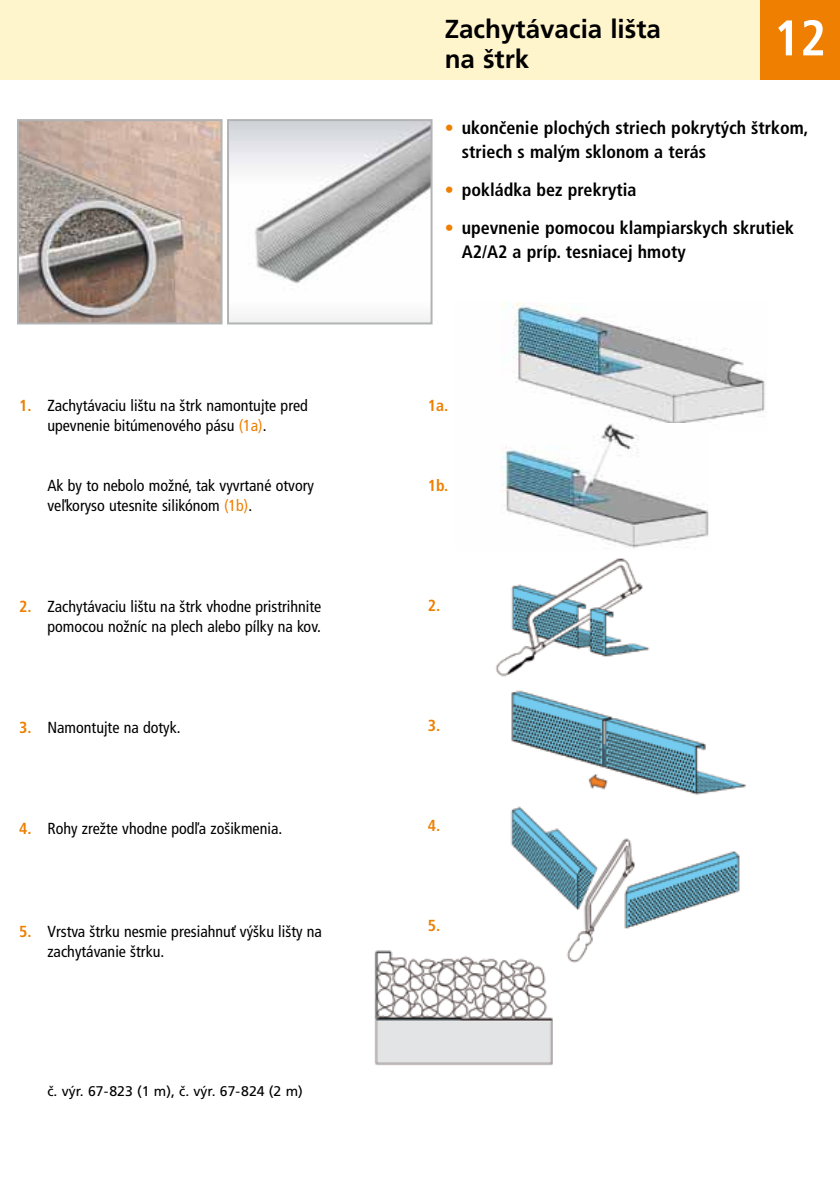
<style>
.page{position:relative;width:840px;height:1191px;background:#fff}
.page>*{position:absolute;margin:0;border:0;box-sizing:border-box;transform-origin:0 0}
.t1{font:700 condensed 50px "Frutiger LT Pro";color:#fff}
.t2{font:700 26px/30px "Frutiger LT Pro";color:#000}
.t3{font:700 condensed 18px/24px "Frutiger LT Pro";color:#000}
.t4{font:condensed 16px/20px "Frutiger LT Pro";color:#000}
.t5{font:700 condensed 16px "Frutiger LT Pro";color:#ee7f00}
.t6{font:14px "Frutiger LT Pro";color:#000}
.s1{color:#ee7f00}
.s2{font-weight:700;color:#ee7f00}
</style>
<div class="page">
<div style="left:0;top:0;width:839px;height:79px;background:#fff5cd"></div>
<div style="left:760px;top:0;width:79px;height:79px;background:#ee7f00"></div>
<img style="left:501px;top:302px;width:265px;height:121px">
<img style="left:501px;top:424px;width:208px;height:125px">
<img style="left:495px;top:558px;width:155px;height:119px">
<img style="left:511px;top:690px;width:236px;height:105px">
<img style="left:510px;top:806px;width:230px;height:157px">
<img style="left:230px;top:122px;width:199px;height:199px">
<div style="left:227px;top:119px;width:205px;height:205px;border:2px solid #b1b3b4"></div>
<img style="left:20px;top:122px;width:199px;height:199px">
<div style="left:17px;top:119px;width:205px;height:205px;border:2px solid #b1b3b4"></div>
<img style="left:374px;top:938px;width:183px;height:128px">
<h2 class="t2" style="left:444px;top:14px;width:218px">Zachytávacia lišta na štrk</h2>
<h1 class="t1" style="left:773px;top:8px;width:53px">12</h1>
<p class="t3" style="left:461px;top:116px;width:348px;text-indent:-17px"><span class="s1">•</span> ukončenie plochých striech pokrytých štrkom, striech s malým sklonom a terás</p>
<p class="t3" style="left:444px;top:178px;width:193px"><span class="s1">•</span> pokládka bez prekrytia</p>
<p class="t3" style="left:461px;top:216px;width:334px;text-indent:-17px"><span class="s1">•</span> upevnenie pomocou klampiarskych skrutiek<br>A2/A2 a príp. tesniacej hmoty</p>
<p class="t4" style="left:47px;top:395px;width:262px;text-indent:-28px"><span class="s2">1.</span> Zachytávaciu lištu na štrk namontujte pred upevnenie bitúmenového pásu <span class="s1">(1a)</span>.</p>
<p class="t5" style="left:427px;top:396px;width:22px">1a.</p>
<p class="t4" style="left:47px;top:475px;width:268px">Ak by to nebolo možné, tak vyvrtané otvory veľkoryso utesnite silikónom <span class="s1">(1b)</span>.</p>
<p class="t5" style="left:427px;top:476px;width:22px">1b.</p>
<p class="t4" style="left:19px;top:596px;width:303px;text-align:right"><span class="s2">2.</span> Zachytávaciu lištu na štrk vhodne pristrihnite pomocou nožníc na plech alebo pílky na kov.</p>
<p class="t5" style="left:427px;top:596px;width:14px">2.</p>
<p class="t4" style="left:19px;top:717px;width:163px"><span class="s2">3.</span> Namontujte na dotyk.</p>
<p class="t5" style="left:427px;top:716px;width:14px">3.</p>
<p class="t4" style="left:19px;top:818px;width:264px"><span class="s2">4.</span> Rohy zrežte vhodne podľa zošikmenia.</p>
<p class="t5" style="left:427px;top:816px;width:14px">4.</p>
<p class="t4" style="left:47px;top:921px;width:276px;text-indent:-28px"><span class="s2">5.</span> Vrstva štrku nesmie presiahnuť výšku lišty na zachytávanie štrku.</p>
<p class="t5" style="left:427px;top:916px;width:14px">5.</p>
<p class="t6" style="left:47px;top:1082px;width:257px">č. výr. 67-823 (1 m), č. výr. 67-824 (2 m)</p>
</div>
